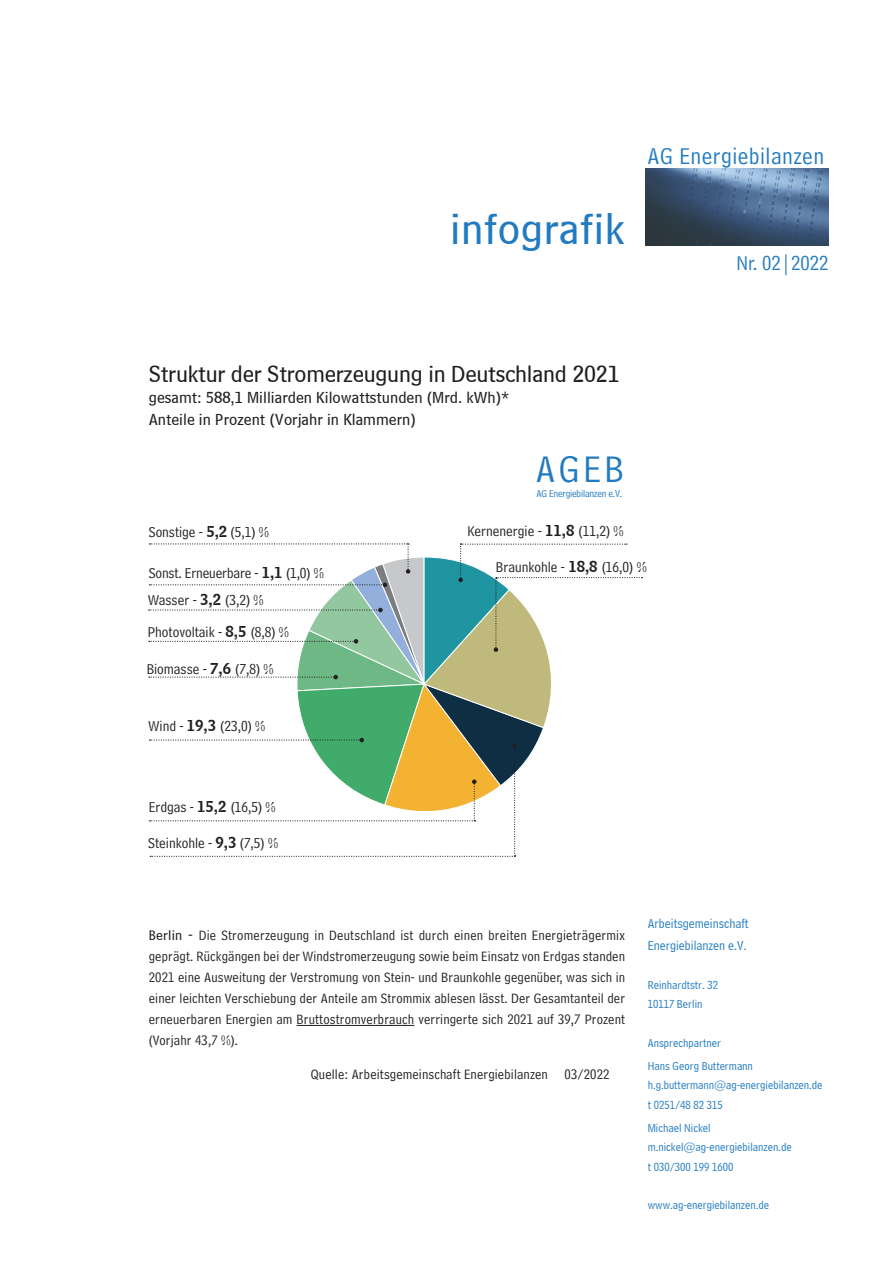
<style>
.page{position:relative;width:893px;height:1263px;background:#fff}
.page>*{position:absolute;margin:0;border:0;box-sizing:border-box;transform-origin:0 0}
.t1{font:45px "Bell Centennial BT Sub Caption";letter-spacing:.01em;color:#227bc0}
.t2{font:39px "Bell Centennial LT Address";color:#227bc0}
.t3{font:24px "Bell Centennial BT Sub Caption";letter-spacing:-.01em;color:#231f20}
.t4{font:24px "Bell Centennial LT Address";letter-spacing:.02em;color:#227bc0}
.t5{font:21px "Bell Centennial LT Address";color:#227bc0}
.t6{font:16.5px/21.6px "Bell Centennial BT Sub Caption";color:#231f20}
.t7{font:15px "Bell Centennial LT Address";color:#231f20}
.t8{font:14.25px/21px "Bell Centennial LT Address";letter-spacing:.01em;color:#231f20;text-align:justify}
.t9{font:13.5px/22.4px "Bell Centennial BT Address";color:#227bc0}
.t10{font:12px/19.2px "Bell Centennial BT Address";color:#227bc0}
.t11{font:10.5px "Bell Centennial LT Address";letter-spacing:-.02em;color:#227bc0}
.s1{font-family:"Bell Centennial BT Name And Number"}
.s2{font-family:"Bell Centennial BT Sub Caption"}
</style>
<div class="page">
<img style="left:645px;top:168px;width:183px;height:78px">
<hr style="left:297px;top:1025px;width:117px;height:1px;background:#231f20">
<svg style="left:149px;top:543px;width:494px;height:314px"></svg>
<h1 class="t1" style="left:450px;top:202px;width:176px">infografik</h1>
<h3 class="t4" style="left:648px;top:142px;width:178px">AG Energiebilanzen</h3>
<h3 class="t5" style="left:737px;top:250px;width:93px">Nr. 02|2022</h3>
<h3 class="t3" style="left:149px;top:359px;width:472px">Struktur der Stromerzeugung in Deutschland 2021</h3>
<p class="t6" style="left:149px;top:387px;width:362px">gesamt: 588,1 Milliarden Kilowattstunden (Mrd. kWh)*<br>Anteile in Prozent (Vorjahr in Klammern)</p>
<h2 class="t2" style="left:536px;top:447px;width:89px">AGEB</h2>
<p class="t11" style="left:536px;top:487px;width:87px">AG Energiebilanzen e.V.</p>
<p class="t7" style="left:149px;top:523px;width:122px">Sonstige - <span class="s1">5,2</span> (5,1) %</p>
<p class="t7" style="left:149px;top:565px;width:176px">Sonst. Erneuerbare - <span class="s1">1,1</span> (1,0) %</p>
<p class="t7" style="left:148px;top:592px;width:117px">Wasser - <span class="s1">3,2</span> (3,2) %</p>
<p class="t7" style="left:148px;top:623px;width:143px">Photovoltaik - <span class="s1">8,5</span> (8,8) %</p>
<p class="t7" style="left:147px;top:660px;width:128px">Biomasse - <span class="s1">7,6</span> (7,8) %</p>
<p class="t7" style="left:148px;top:717px;width:119px">Wind - <span class="s1">19,3</span> (23,0) %</p>
<p class="t7" style="left:149px;top:798px;width:128px">Erdgas - <span class="s1">15,2</span> (16,5) %</p>
<p class="t7" style="left:148px;top:834px;width:132px">Steinkohle - <span class="s1">9,3</span> (7,5) %</p>
<p class="t7" style="left:467px;top:522px;width:158px">Kernenergie - <span class="s1">11,8</span> (11,2) %</p>
<p class="t7" style="left:496px;top:558px;width:152px">Braunkohle - <span class="s1">18,8</span> (16,0) %</p>
<p class="t8" style="left:149px;top:925px;width:478px"><span class="s2">Berlin -</span> Die Stromerzeugung in Deutschland ist durch einen breiten Energieträgermix geprägt. Rückgängen bei der Windstromerzeugung sowie beim Einsatz von Erdgas standen 2021 eine Ausweitung der Verstromung von Stein- und Braunkohle gegenüber, was sich in einer leichten Verschiebung der Anteile am Strommix ablesen lässt. Der Gesamtanteil der erneuerbaren Energien am Bruttostromverbrauch verringerte sich 2021 auf 39,7 Prozent (Vorjahr 43,7 %).</p>
<p class="t8" style="left:311px;top:1063px;width:300px">Quelle: Arbeitsgemeinschaft Energiebilanzen 03/2022</p>
<p class="t9" style="left:648px;top:912px;width:103px">Arbeitsgemeinschaft<br>Energiebilanzen e.V.</p>
<p class="t10" style="left:648px;top:975px;width:72px">Reinhardtstr. 32<br>10117 Berlin</p>
<p class="t10" style="left:648px;top:1031px;width:107px;line-height:23.5px">Ansprechpartner<br>Hans Georg Buttermann</p>
<p class="t10" style="left:648px;top:1076px;width:176px">h.g.buttermann@ag-energiebilanzen.de t 0251/48 82 315</p>
<p class="t10" style="left:648px;top:1118px;width:146px">Michael Nickel m.nickel@ag-energiebilanzen.de t 030/300 199 1600</p>
<p class="t10" style="left:648px;top:1195px;width:123px">www.ag-energiebilanzen.de</p>
</div>
